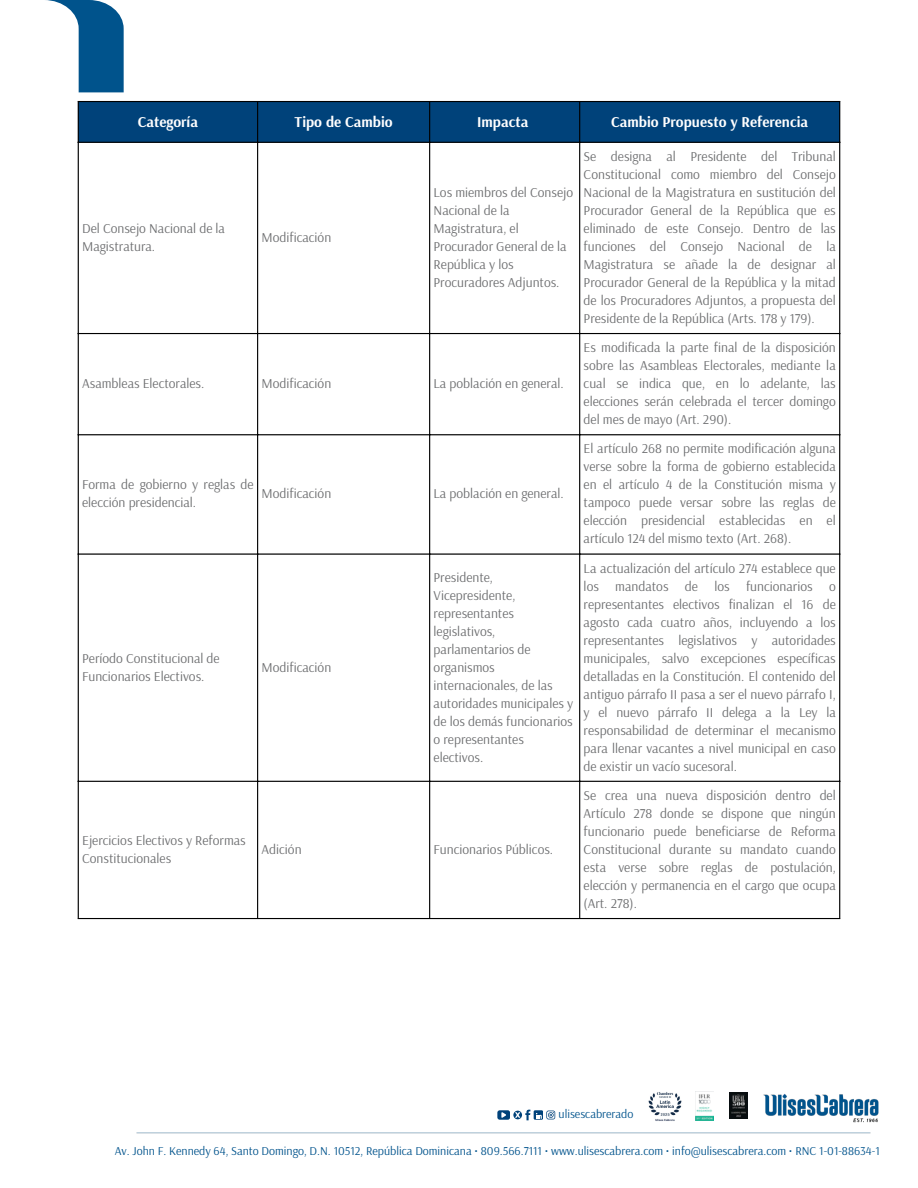
<style>
.page{position:relative;width:918px;height:1188px;background:#fff}
.page>*{position:absolute;margin:0;border:0;box-sizing:border-box;transform-origin:0 0}
.t1{font:700 15px "Arsenal";color:#fff}
.t2{font:13.5px/18px "Arsenal";color:#6d6e70}
.t3{font:12px "Arsenal";color:#00538c}
</style>
<div class="page">
<img style="left:763px;top:1093px;width:116px;height:30px">
<img style="left:696px;top:1094px;width:18px;height:27px">
<img style="left:730px;top:1093px;width:18px;height:26px">
<svg style="left:46px;top:0;width:78px;height:92px"></svg>
<img style="left:648px;top:1092px;width:34px;height:29px">
<div style="left:79px;top:102px;width:760px;height:40px;background:#00427a"></div>
<hr style="left:78px;top:102px;width:1px;height:816px;background:#000">
<hr style="left:257px;top:102px;width:1px;height:816px;background:#000">
<hr style="left:429px;top:102px;width:1px;height:816px;background:#000">
<hr style="left:579px;top:102px;width:1px;height:816px;background:#000">
<hr style="left:839px;top:102px;width:1px;height:816px;background:#000">
<hr style="left:78px;top:101px;width:762px;height:1px;background:#000">
<hr style="left:78px;top:142px;width:762px;height:1px;background:#000">
<hr style="left:78px;top:333px;width:762px;height:1px;background:#000">
<hr style="left:78px;top:434px;width:762px;height:1px;background:#000">
<hr style="left:78px;top:553px;width:762px;height:2px;background:#000">
<hr style="left:78px;top:781px;width:762px;height:1px;background:#000">
<hr style="left:78px;top:918px;width:762px;height:1px;background:#000">
<svg style="left:497px;top:1110px;width:33px;height:10px"></svg>
<div style="left:534px;top:1110px;width:9px;height:9px;background:#00427a"></div>
<svg style="left:536px;top:1111px;width:19px;height:8px"></svg>
<p class="t1" style="left:138px;top:112px;width:62px">Categoría</p>
<p class="t1" style="left:295px;top:112px;width:100px">Tipo de Cambio</p>
<p class="t1" style="left:477px;top:112px;width:53px">Impacta</p>
<p class="t1" style="left:611px;top:112px;width:198px">Cambio Propuesto y Referencia</p>
<p class="t2" style="left:82px;top:219px;width:144px">Del Consejo Nacional de la<br>Magistratura.</p>
<p class="t2" style="left:262px;top:228px;width:71px">Modificación</p>
<p class="t2" style="left:434px;top:183px;width:141px">Los miembros del Consejo<br>Nacional de la<br>Magistratura, el<br>Procurador General de la<br>República y los<br>Procuradores Adjuntos.</p>
<p class="t2" style="left:82px;top:374px;width:124px">Asambleas Electorales.</p>
<p class="t2" style="left:262px;top:374px;width:71px">Modificación</p>
<p class="t2" style="left:434px;top:374px;width:132px">La población en general.</p>
<p class="t2" style="left:82px;top:475px;width:173px">Forma de gobierno y reglas de elección presidencial.</p>
<p class="t2" style="left:262px;top:484px;width:71px">Modificación</p>
<p class="t2" style="left:434px;top:484px;width:132px">La población en general.</p>
<p class="t2" style="left:584px;top:147px;width:254px;text-align:justify">Se designa al Presidente del Tribunal Constitucional como miembro del Consejo Nacional de la Magistratura en sustitución del Procurador General de la República que es eliminado de este Consejo. Dentro de las funciones del Consejo Nacional de la Magistratura se añade la de designar al Procurador General de la República y la mitad de los Procuradores Adjuntos, a propuesta del Presidente de la República (Arts. 178 y 179).</p>
<p class="t2" style="left:584px;top:338px;width:254px;text-align:justify">Es modificada la parte final de la disposición sobre las Asambleas Electorales, mediante la cual se indica que, en lo adelante, las elecciones serán celebrada el tercer domingo del mes de mayo (Art. 290).</p>
<p class="t2" style="left:584px;top:439px;width:254px;text-align:justify">El artículo 268 no permite modificación alguna verse sobre la forma de gobierno establecida en el artículo 4 de la Constitución misma y tampoco puede versar sobre las reglas de elección presidencial establecidas en el artículo 124 del mismo texto (Art. 268).</p>
<p class="t2" style="left:82px;top:649px;width:139px">Período Constitucional de<br>Funcionarios Electivos.</p>
<p class="t2" style="left:262px;top:658px;width:71px">Modificación</p>
<p class="t2" style="left:434px;top:568px;width:141px">Presidente,<br>Vicepresidente, representantes legislativos, parlamentarios de organismos internacionales, de las autoridades municipales y de los demás funcionarios o representantes electivos.</p>
<p class="t2" style="left:584px;top:559px;width:254px;text-align:justify">La actualización del artículo 274 establece que los mandatos de los funcionarios o representantes electivos finalizan el 16 de agosto cada cuatro años, incluyendo a los representantes legislativos y autoridades municipales, salvo excepciones específicas detalladas en la Constitución. El contenido del antiguo párrafo II pasa a ser el nuevo párrafo I, y el nuevo párrafo II delega a la Ley la responsabilidad de determinar el mecanismo para llenar vacantes a nivel municipal en caso de existir un vacío sucesoral.</p>
<p class="t2" style="left:82px;top:831px;width:165px">Ejercicios Electivos y Reformas<br>Constitucionales</p>
<h1 class="t2" style="left:262px;top:840px;width:42px">Adición</h1>
<p class="t2" style="left:434px;top:840px;width:121px">Funcionarios Públicos.</p>
<p class="t2" style="left:584px;top:786px;width:254px;text-align:justify">Se crea una nueva disposición dentro del Artículo 278 donde se dispone que ningún funcionario puede beneficiarse de Reforma Constitucional durante su mandato cuando esta verse sobre reglas de postulación, elección y permanencia en el cargo que ocupa (Art. 278).</p>
<p class="t3" style="left:559px;top:1106px;width:76px">ulisescabrerado</p>
<p class="t3" style="left:115px;top:1143px;width:767px">Av. John F. Kennedy 64, Santo Domingo, D.N. 10512, República Dominicana • 809.566.7111 • www.ulisescabrera.com • info@ulisescabrera.com • RNC 1-01-88634-1</p>
</div>
